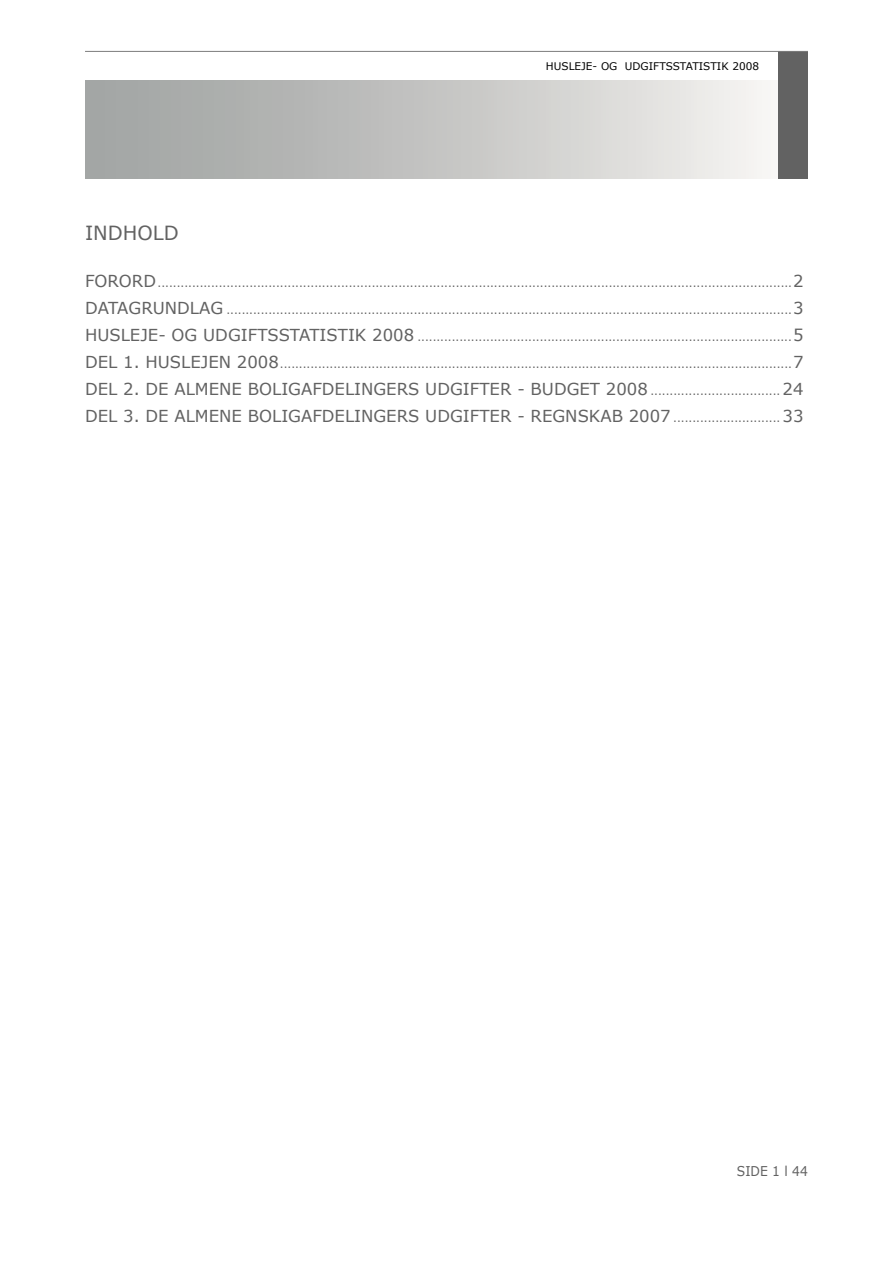
<style>
.page{position:relative;width:893px;height:1263px;background:#fff}
.page>*{position:absolute;margin:0;border:0;box-sizing:border-box;transform-origin:0 0}
.t1{font:19.5px "Verdana";color:#626262}
.t2{font:16.5px/27px "Verdana";color:#626262}
.t3{font:13.5px "Verdana";color:#626262;scale:.92 1}
.t4{font:10.5px "Verdana";color:#626262}
.t5{font:10.5px "Verdana";color:#000}
.s1{font-size:16.5px}
.s2{font-size:10.5px}
</style>
<div class="page">
<div style="left:85px;top:81px;width:694px;height:98px;background:linear-gradient(to right,#9b9e9d,#f3f1ee)"></div>
<div style="left:778px;top:51px;width:30px;height:128px;background:#626262"></div>
<hr style="left:85px;top:51px;width:723px;height:1px;background:#7c7c7c">
<p class="t5" style="left:546px;top:59px;width:215px">HUSLEJE- OG UDGIFTSSTATISTIK 2008</p>
<h1 class="t1" style="left:85px;top:221px;width:95px">INDHOLD</h1>
<p class="t4" style="left:85px;top:276px;width:720px"><span class="s1">FORORD</span> ......................................................................................................................................................................<span class="s1">2</span></p>
<p class="t4" style="left:85px;top:303px;width:720px"><span class="s1">DATAGRUNDLAG</span> ....................................................................................................................................................<span class="s1">3</span></p>
<p class="t4" style="left:85px;top:330px;width:720px"><span class="s1">HUSLEJE- OG UDGIFTSSTATISTIK 2008</span> ..................................................................................................<span class="s1">5</span></p>
<p class="t4" style="left:85px;top:357px;width:720px"><span class="s1">DEL 1. HUSLEJEN 2008</span> ......................................................................................................................................<span class="s1">7</span></p>
<h2 class="t2" style="left:85px;top:375px;width:720px">DEL 2. DE ALMENE BOLIGAFDELINGERS UDGIFTER - BUDGET 2008 <span class="s2">..................................</span> 24<br>DEL 3. DE ALMENE BOLIGAFDELINGERS UDGIFTER - REGNSKAB 2007 <span class="s2">............................</span> 33</h2>
<p class="t3" style="left:737px;top:1163px;width:79px">SIDE 1 l 44</p>
</div>
